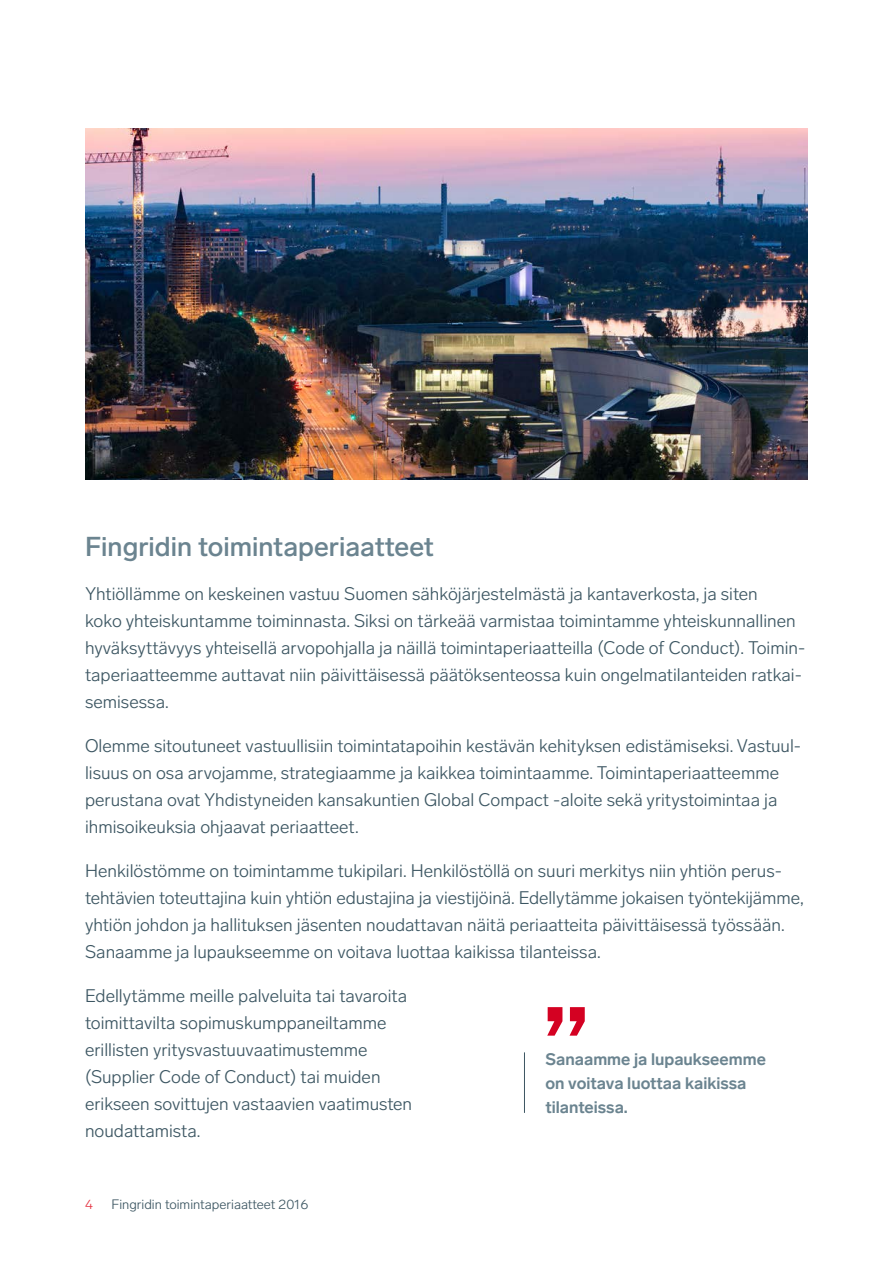
<style>
.page{position:relative;width:893px;height:1263px;background:#fff}
.page>*{position:absolute;margin:0;border:0;box-sizing:border-box;transform-origin:0 0}
.t1{font:500 27px "Lab Grotesque";color:#6b8490}
.t2{font:300 18px/27px "Lab Grotesque";color:#3c5662}
.t3{font:700 16.5px/24px "Lab Grotesque";color:#6b8490}
.t4{font:300 13.5px "Lab Grotesque";color:#3c5662}
.t5{font:300 13.5px "Lab Grotesque";color:#e53443}
</style>
<div class="page">
<svg style="left:547px;top:1007px;width:38px;height:29px"></svg>
<hr style="left:524px;top:1052px;width:1px;height:61px;background:#3c5662">
<img style="left:86px;top:128px;width:721px;height:352px">
<h1 class="t1" style="left:85px;top:530px;width:350px">Fingridin toimintaperiaatteet</h1>
<p class="t2" style="left:85px;top:580px;width:722px">Yhtiöllämme on keskeinen vastuu Suomen sähköjärjestelmästä ja kantaverkosta, ja siten<br>koko yhteiskuntamme toiminnasta. Siksi on tärkeää varmistaa toimintamme yhteiskunnallinen hyväksyttävyys yhteisellä arvopohjalla ja näillä toimintaperiaatteilla (Code of Conduct). Toimin&shy;taperiaatteemme auttavat niin päivittäisessä päätöksenteossa kuin ongelmatilanteiden ratkai&shy;semisessa.</p>
<p class="t2" style="left:85px;top:732px;width:718px">Olemme sitoutuneet vastuullisiin toimintatapoihin kestävän kehityksen edistämiseksi. Vastuul&shy;lisuus on osa arvojamme, strategiaamme ja kaikkea toimintaamme. Toimintaperiaatteemme perustana ovat Yhdistyneiden kansakuntien Global Compact -aloite sekä yritystoimintaa ja ihmisoikeuksia ohjaavat periaatteet.</p>
<p class="t2" style="left:85px;top:857px;width:720px">Henkilöstömme on toimintamme tukipilari. Henkilöstöllä on suuri merkitys niin yhtiön perus&shy;tehtävien toteuttajina kuin yhtiön edustajina ja viestijöinä. Edellytämme jokaisen työntekijämme, yhtiön johdon ja hallituksen jäsenten noudattavan näitä periaatteita päivittäisessä työssään.<br>Sanaamme ja lupaukseemme on voitava luottaa kaikissa tilanteissa.</p>
<p class="t2" style="left:85px;top:982px;width:329px">Edellytämme meille palveluita tai tavaroita toimittavilta sopimuskumppaneiltamme erillisten yritysvastuuvaatimustemme (Supplier Code of Conduct) tai muiden erikseen sovittujen vastaavien vaatimusten noudattamista.</p>
<p class="t3" style="left:545px;top:1047px;width:222px">Sanaamme ja lupaukseemme on voitava luottaa kaikissa tilanteissa.</p>
<p class="t5" style="left:85px;top:1196px;width:9px">4</p>
<p class="t4" style="left:111px;top:1196px;width:198px">Fingridin toimintaperiaatteet 2016</p>
</div>
